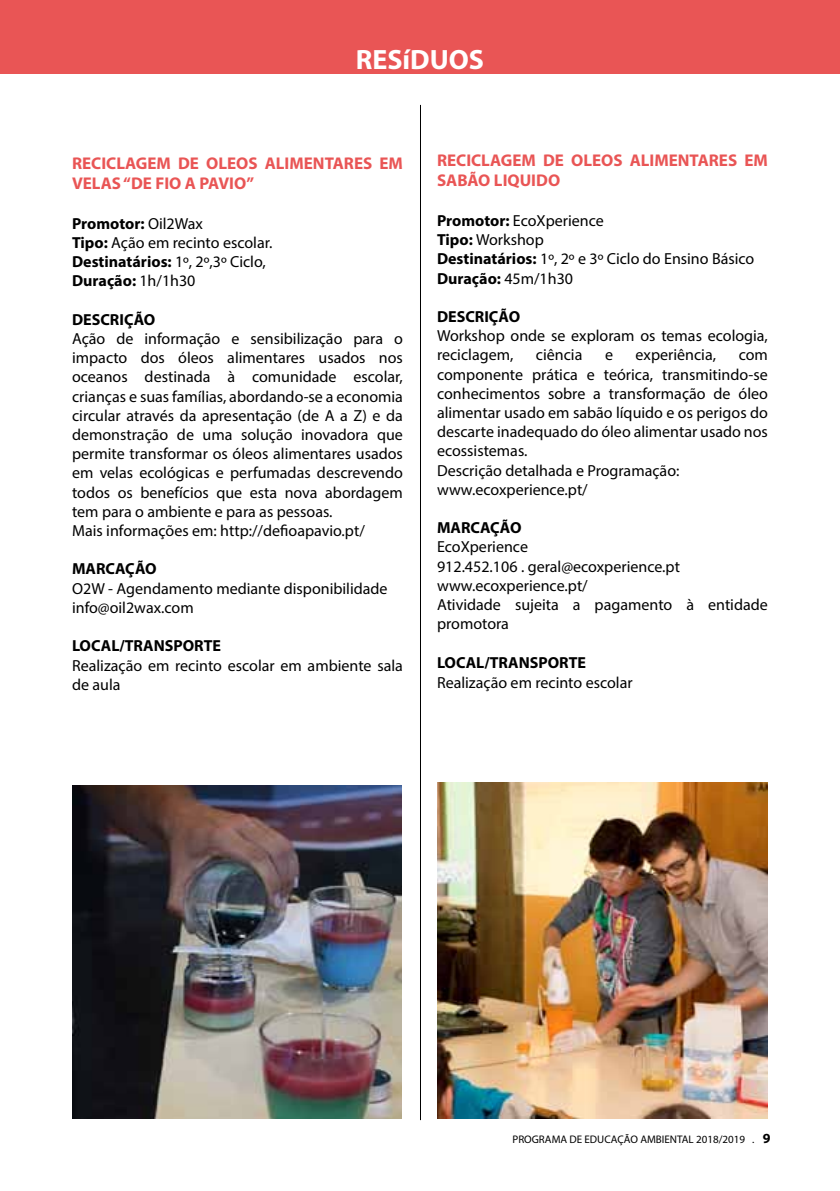
<style>
.page{position:relative;width:840px;height:1191px;background:#fff}
.page>*{position:absolute;margin:0;border:0;box-sizing:border-box;transform-origin:0 0}
.t1{font:700 28px "Myriad Pro";color:#fff}
.t2{font:700 17px/20.4px "Myriad Pro";color:#e95555}
.t3{font:16px/19.2px "Myriad Pro";color:#000}
.t4{font:700 16px "Myriad Pro";color:#000}
.t5{font:11px "Myriad Pro";color:#000}
.s1{font-weight:700}
.s2{font-weight:700;font-size:14px}
</style>
<div class="page">
<div style="left:0;top:0;width:839px;height:73px;background:#e95555"></div>
<hr style="left:420px;top:105px;width:1px;height:1015px;background:#000">
<img style="left:72px;top:785px;width:329px;height:334px">
<img style="left:437px;top:782px;width:330px;height:337px">
<h1 class="t1" style="left:355px;top:41px;width:130px">RESíDUOS</h1>
<p class="t2" style="left:72px;top:152px;width:332px">RECICLAGEM DE OLEOS ALIMENTARES EM<br>VELAS “DE FIO A PAVIO”</p>
<p class="t3" style="left:72px;top:213px;width:202px"><span class="s1">Promotor:</span> Oil2Wax<br><span class="s1">Tipo:</span> Ação em recinto escolar.<br><span class="s1">Destinatários:</span> 1º, 2º,3º Ciclo,<br><span class="s1">Duração:</span> 1h/1h30</p>
<p class="t4" style="left:72px;top:309px;width:85px">DESCRIÇÃO</p>
<p class="t3" style="left:72px;top:329px;width:332px">Ação de informação e sensibilização para o impacto dos óleos alimentares usados nos oceanos destinada à comunidade escolar, crianças e suas famílias, abordando-se a economia circular através da apresentação (de A a Z) e da demonstração de uma solução inovadora que permite transformar os óleos alimentares usados em velas ecológicas e perfumadas descrevendo todos os benefícios que esta nova abordagem tem para o ambiente e para as pessoas.<br>Mais informações em: http://defioapavio.pt/</p>
<p class="t4" style="left:72px;top:558px;width:86px">MARCAÇÃO</p>
<p class="t3" style="left:72px;top:578px;width:317px">O2W - Agendamento mediante disponibilidade info@oil2wax.com</p>
<p class="t4" style="left:72px;top:635px;width:150px">LOCAL/TRANSPORTE</p>
<p class="t3" style="left:72px;top:655px;width:332px">Realização em recinto escolar em ambiente sala de aula</p>
<p class="t2" style="left:437px;top:149px;width:332px">RECICLAGEM DE OLEOS ALIMENTARES EM<br>SABÃO LIQUIDO</p>
<p class="t3" style="left:437px;top:211px;width:319px"><span class="s1">Promotor:</span> EcoXperience<br><span class="s1">Tipo:</span> Workshop<br><span class="s1">Destinatários:</span> 1º, 2º e 3º Ciclo do Ensino Básico<br><span class="s1">Duração:</span> 45m/1h30</p>
<p class="t4" style="left:437px;top:306px;width:85px">DESCRIÇÃO</p>
<p class="t3" style="left:437px;top:326px;width:332px">Workshop onde se exploram os temas ecologia, reciclagem,</p>
<p class="t3" style="left:535px;top:345px;width:48px">ciência</p>
<p class="t3" style="left:604px;top:345px;width:10px">e</p>
<p class="t3" style="left:635px;top:345px;width:82px">experiência,</p>
<p class="t3" style="left:437px;top:345px;width:332px;text-indent:301px">com componente prática e teórica, transmitindo-se conhecimentos sobre a transformação de óleo alimentar usado em sabão líquido e os perigos do descarte inadequado do óleo alimentar usado nos ecossistemas.<br>Descrição detalhada e Programação: www.ecoxperience.pt/</p>
<p class="t4" style="left:437px;top:517px;width:86px">MARCAÇÃO</p>
<p class="t3" style="left:437px;top:537px;width:332px">EcoXperience<br>912.452.106 . geral@ecoxperience.pt www.ecoxperience.pt/<br>Atividade sujeita a pagamento à entidade promotora</p>
<p class="t4" style="left:437px;top:652px;width:150px">LOCAL/TRANSPORTE</p>
<p class="t3" style="left:437px;top:673px;width:197px">Realização em recinto escolar</p>
<p class="t5" style="left:512px;top:1132px;width:259px">PROGRAMA DE EDUCAÇÃO AMBIENTAL 2018/2019 . <span class="s2">9</span></p>
</div>
